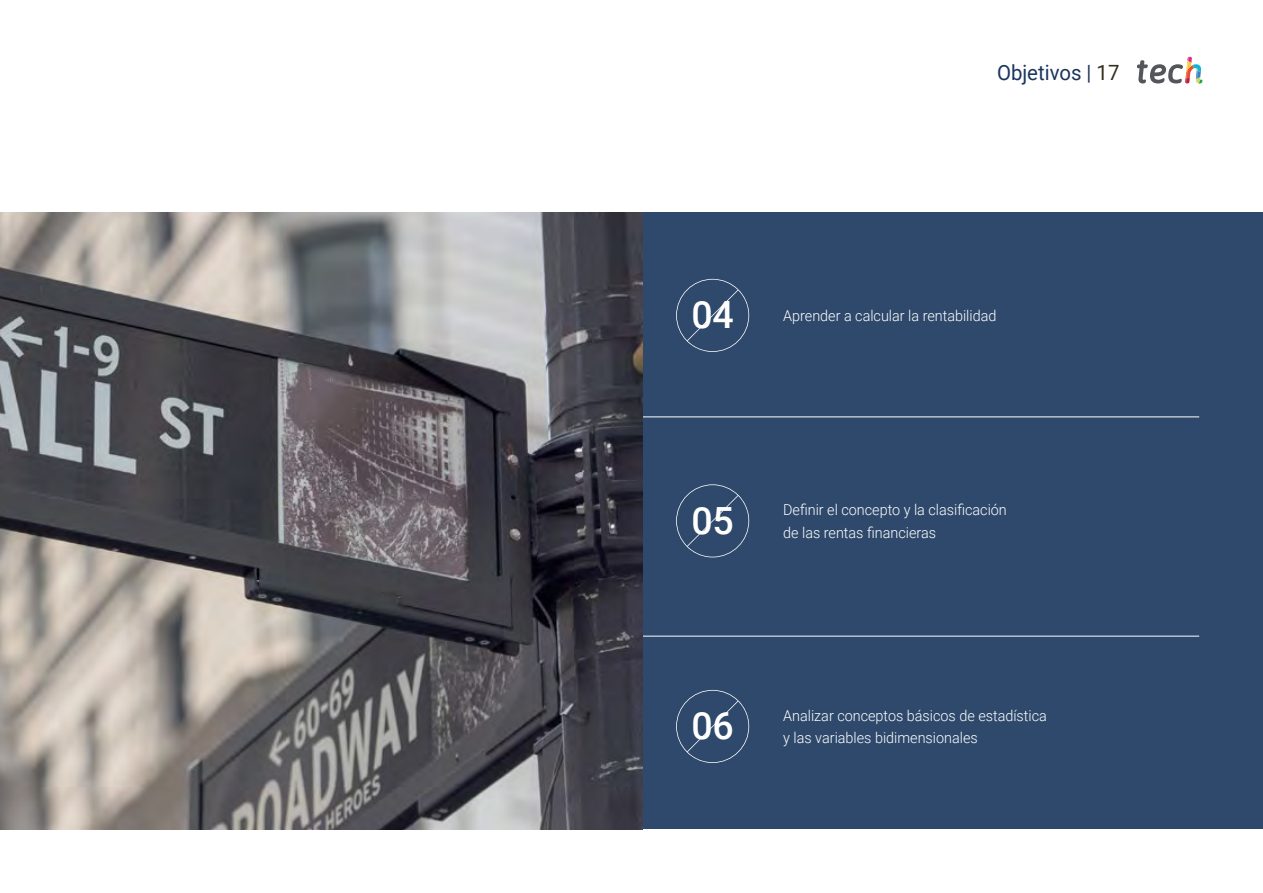
<style>
.page{position:relative;width:1263px;height:893px;background:#fff}
.page>*{position:absolute;margin:0;border:0;box-sizing:border-box;transform-origin:0 0}
.t1{font:500 37.5px "Roboto";color:#fff}
.t2{font:21px "Roboto";color:#1a355c}
.t3{font:300 15px/22.5px "Roboto";color:#fff;scale:.96 1}
.s1{color:#312e20}
</style>
<div class="page">
<svg style="left:1137px;top:57px;width:65px;height:27px"></svg>
<div style="left:642px;top:213px;width:621px;height:616px;background:#2e496b"></div>
<svg style="left:676px;top:279px;width:73px;height:73px"></svg>
<svg style="left:676px;top:690px;width:73px;height:73px"></svg>
<svg style="left:676px;top:484px;width:73px;height:73px"></svg>
<hr style="left:0;top:417px;width:1199px;height:1px;background:#fff">
<hr style="left:0;top:636px;width:1199px;height:1px;background:#fff">
<img style="left:0;top:213px;width:642px;height:616px">
<h2 class="t2" style="left:997px;top:57px;width:124px">Objetivos | <span class="s1">17</span></h2>
<h1 class="t1" style="left:691px;top:288px;width:44px">04</h1>
<p class="t3" style="left:783px;top:304px;width:224px">Aprender a calcular la rentabilidad</p>
<h1 class="t1" style="left:691px;top:494px;width:44px">05</h1>
<p class="t3" style="left:783px;top:498px;width:234px">Definir el concepto y la clasificación de las rentas financieras</p>
<h1 class="t1" style="left:691px;top:699px;width:44px">06</h1>
<p class="t3" style="left:783px;top:704px;width:276px">Analizar conceptos básicos de estadística y las variables bidimensionales</p>
</div>
